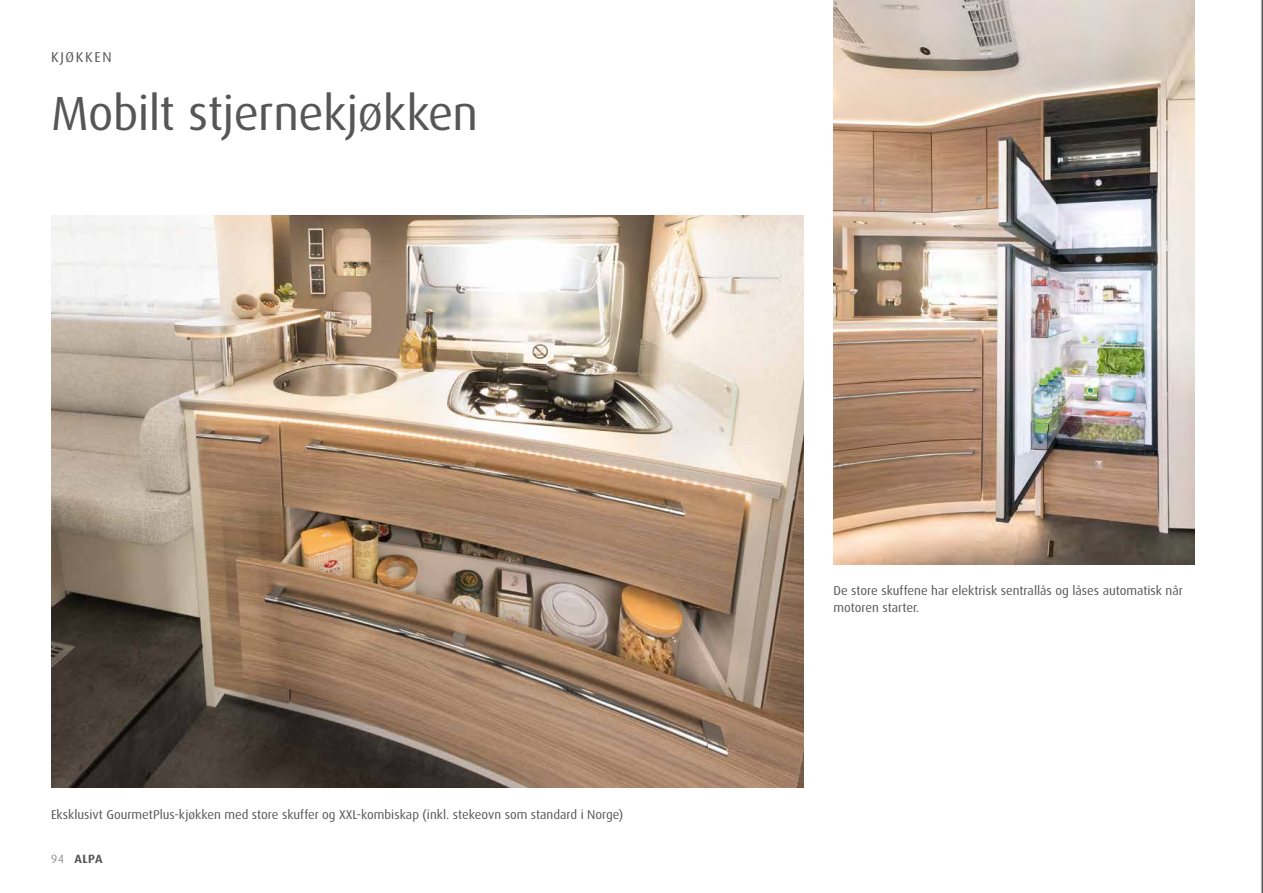
<style>
.page{position:relative;width:1263px;height:893px;background:#fff}
.page>*{position:absolute;margin:0;border:0;box-sizing:border-box;transform-origin:0 0}
.t1{font:48px "Dax OT";letter-spacing:-.01em;color:#565656}
.t2{font:14.25px "Dax OT";letter-spacing:.115em;color:#565656}
.t3{font:12.75px/16.5px "Dax OT";color:#565656}
.t4{font:700 12px "Dax Pro";color:#565656}
.t5{font:300 12px "Dax OT";color:#565656}
</style>
<div class="page">
<svg style="left:1261px;top:0;width:2px;height:893px;background:#838383"></svg>
<img style="left:51px;top:216px;width:753px;height:572px">
<img style="left:833px;top:0;width:362px;height:564px">
<p class="t2" style="left:51px;top:48px;width:62px">KJØKKEN</p>
<h1 class="t1" style="left:51px;top:83px;width:429px">Mobilt stjernekjøkken</h1>
<p class="t3" style="left:51px;top:806px;width:574px">Eksklusivt GourmetPlus-kjøkken med store skuffer og XXL-kombiskap (inkl. stekeovn som standard i Norge)</p>
<p class="t5" style="left:51px;top:851px;width:15px">94</p>
<p class="t4" style="left:75px;top:851px;width:29px">ALPA</p>
<p class="t3" style="left:833px;top:583px;width:351px">De store skuffene har elektrisk sentrallås og låses automatisk når motoren starter.</p>
</div>
